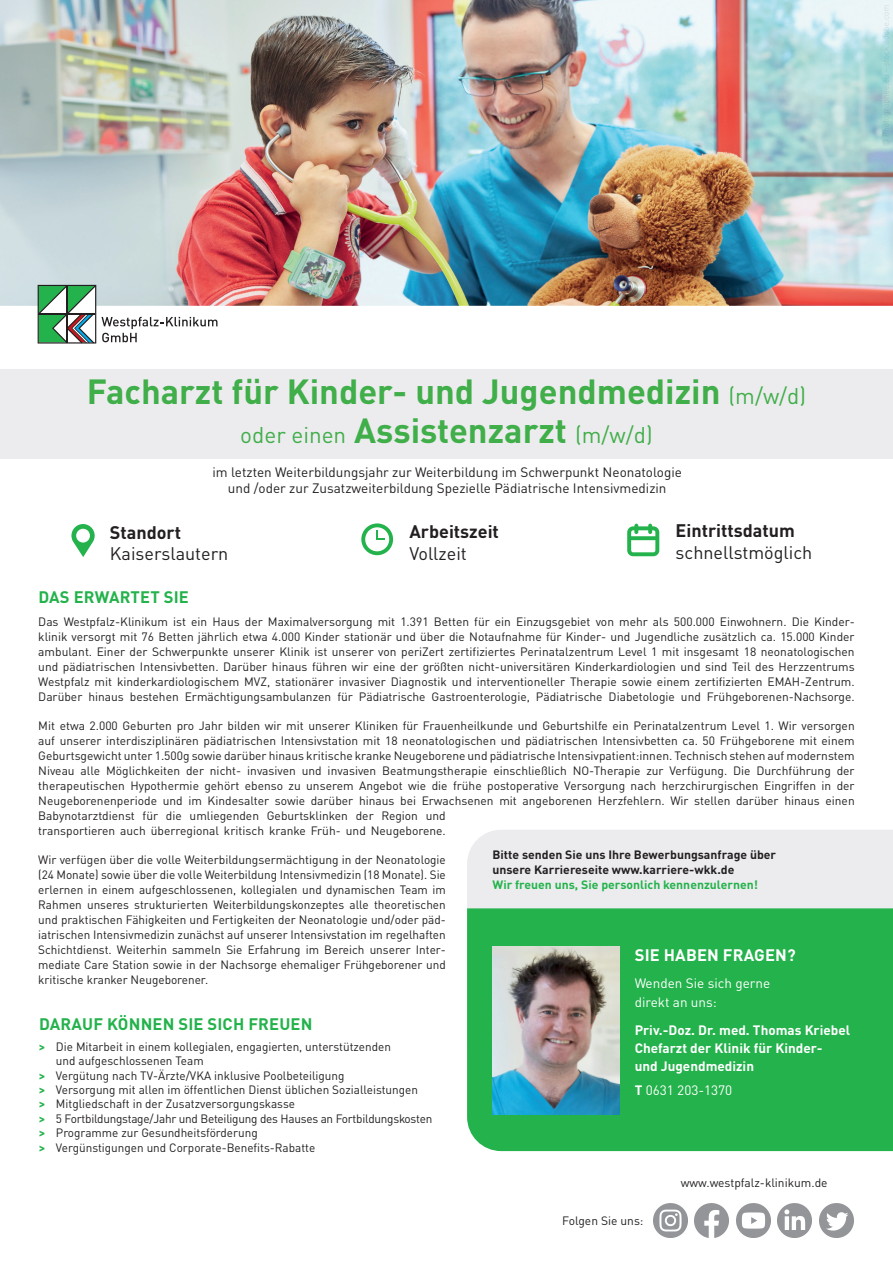
<style>
.page{position:relative;width:893px;height:1263px;background:#fff}
.page>*{position:absolute;margin:0;border:0;box-sizing:border-box;transform-origin:0 0}
.t1{font:700 34.5px "DINOT";color:#40ae49}
.t2{font:22.5px "DINOT";color:#40ae49}
.t3{font:18px "DINOT";color:#231f20}
.t4{font:700 18px "DINOT";color:#231f20}
.t5{font:700 16.5px "DINOT";letter-spacing:.01em;color:#23b24b}
.t6{font:700 16.5px "DINOT";letter-spacing:.01em;color:#fff}
.t7{font:13.5px/16.2px "DINOT";color:#231f20;text-align:center}
.t8{font:700 13.5px/18px "DINOT";color:#fff}
.t9{font:13.5px/18.8px "DINOT";color:#fff}
.t10{font:12px/15px "DINOT";color:#231f20;text-align:justify}
.t11{font:700 12px/15px "DINOT";color:#231f20}
.t12{font:12px "DINOT";letter-spacing:-.02em;color:#231f20}
.t13{font:700 12px "DINOT";color:#23b24b}
.s1{font-weight:400;font-size:22.5px}
.s2{font-weight:700;font-size:34.5px}
.s3{font-weight:700}
.s4{font-weight:700;color:#23b24b}
</style>
<div class="page">
<img style="left:0;top:0;width:893px;height:306px">
<svg style="left:38px;top:285px;width:179px;height:59px"></svg>
<div style="left:0;top:369px;width:893px;height:51px;background:#ececee"></div>
<svg style="left:71px;top:524px;width:24px;height:33px"></svg>
<svg style="left:361px;top:523px;width:32px;height:32px"></svg>
<svg style="left:627px;top:524px;width:32px;height:32px"></svg>
<img style="left:883px;top:5px;width:7px;height:141px">
<div style="left:0;top:417px;width:893px;height:41px;background:#ececee"></div>
<div style="left:467px;top:830px;width:426px;height:78px;background:#ececee"></div>
<div style="left:467px;top:908px;width:426px;height:243px;background:#23b24b"></div>
<img style="left:492px;top:947px;width:127px;height:167px">
<img style="left:694px;top:1203px;width:34px;height:34px">
<img style="left:737px;top:1203px;width:34px;height:35px">
<img style="left:820px;top:1203px;width:34px;height:35px">
<img style="left:777px;top:1203px;width:35px;height:35px">
<img style="left:654px;top:1203px;width:34px;height:35px">
<h1 class="t1" style="left:87px;top:369px;width:721px">Facharzt für Kinder- und Jugendmedizin <span class="s1">(m/w/d)</span></h1>
<h2 class="t2" style="left:240px;top:420px;width:414px">oder einen <span class="s2">Assistenzarzt</span> (m/w/d)</h2>
<p class="t7" style="left:212px;top:464px;width:471px">im letzten Weiterbildungsjahr zur Weiterbildung im Schwerpunkt Neonatologie und /oder zur Zusatzweiterbildung Spezielle Pädiatrische Intensivmedizin</p>
<h3 class="t4" style="left:110px;top:520px;width:73px">Standort</h3>
<h3 class="t3" style="left:110px;top:542px;width:120px">Kaiserslautern</h3>
<h3 class="t4" style="left:409px;top:520px;width:91px">Arbeitszeit</h3>
<h3 class="t3" style="left:409px;top:542px;width:59px">Vollzeit</h3>
<h3 class="t4" style="left:676px;top:519px;width:121px">Eintrittsdatum</h3>
<h3 class="t3" style="left:676px;top:541px;width:138px">schnellstmöglich</h3>
<h3 class="t5" style="left:38px;top:586px;width:152px">DAS ERWARTET SIE</h3>
<p class="t10" style="left:38px;top:613px;width:818px">Das Westpfalz-Klinikum ist ein Haus der Maximalversorgung mit 1.391 Betten für ein Einzugsgebiet von mehr als 500.000 Einwohnern. Die Kinder&shy;klinik versorgt mit 76 Betten jährlich etwa 4.000 Kinder stationär und über die Notaufnahme für Kinder- und Jugendliche zusätzlich ca. 15.000 Kinder ambulant. Einer der Schwerpunkte unserer Klinik ist unserer von periZert zertifiziertes Perinatalzentrum Level 1 mit insgesamt 18 neonatologischen und pädiatrischen Intensivbetten. Darüber hinaus führen wir eine der größten nicht-universitären Kinderkardiologien und sind Teil des Herzzentrums Westpfalz mit kinderkardiologischem MVZ, stationärer invasiver Diagnostik und interventioneller Therapie sowie einem zertifizierten EMAH-Zentrum.<br>Darüber hinaus bestehen Ermächtigungsambulanzen für Pädiatrische Gastroenterologie, Pädiatrische Diabetologie und Frühgeborenen-Nachsorge.</p>
<p class="t10" style="left:38px;top:718px;width:818px;text-align:left">Mit etwa 2.000 Geburten pro Jahr bilden wir mit unserer Kliniken für Frauenheilkunde und Geburtshilfe ein Perinatalzentrum Level 1. Wir versorgen auf unserer interdisziplinären pädiatrischen Intensivstation mit 18 neonatologischen und pädiatrischen Intensivbetten ca. 50 Frühgeborene mit einem Geburtsgewicht unter 1.500g sowie darüber hinaus kritische kranke Neugeborene und pädiatrische Intensivpatient:innen. Technisch stehen auf modernstem Niveau alle Möglichkeiten der nicht- invasiven und invasiven Beatmungstherapie einschließlich NO-Therapie zur Verfügung. Die Durchführung der therapeutischen Hypothermie gehört ebenso zu unserem Angebot wie die frühe postoperative Versorgung nach herzchirurgischen Eingriffen in der Neugeborenenperiode und im Kindesalter sowie darüber hinaus bei Erwachsenen mit angeborenen Herzfehlern. Wir stellen darüber hinaus einen Babynotarztdienst für die umliegenden Geburtsklinken der Region und<br>transportieren auch überregional kritisch kranke Früh- und Neugeborene.</p>
<p class="t10" style="left:38px;top:852px;width:409px">Wir verfügen über die volle Weiterbildungsermächtigung in der Neonatologie (24 Monate) sowie über die volle Weiterbildung Intensivmedizin (18 Monate). Sie erlernen in einem aufgeschlossenen, kollegialen und dynamischen Team im Rahmen unseres strukturierten Weiterbildungskonzeptes alle theoretischen und praktischen Fähigkeiten und Fertigkeiten der Neonatologie und/oder päd&shy;iatrischen Intensivmedizin zunächst auf unserer Intensivstation im regelhaften Schichtdienst. Weiterhin sammeln Sie Erfahrung im Bereich unserer Inter&shy;mediate Care Station sowie in der Nachsorge ehemaliger Frühgeborener und kritische kranker Neugeborener.</p>
<p class="t11" style="left:492px;top:847px;width:285px">Bitte senden Sie uns Ihre Bewerbungsanfrage über unsere Karriereseite www.karriere-wkk.de</p>
<p class="t13" style="left:492px;top:877px;width:267px">Wir freuen uns, Sie personlich kennenzulernen!</p>
<h3 class="t6" style="left:635px;top:944px;width:162px">SIE HABEN FRAGEN?</h3>
<p class="t9" style="left:635px;top:973px;width:137px">Wenden Sie sich gerne direkt an uns:</p>
<p class="t8" style="left:635px;top:1021px;width:217px">Priv.-Doz. Dr. med. Thomas Kriebel<br>Chefarzt der Klinik für Kinder-<br>und Jugendmedizin</p>
<p class="t9" style="left:635px;top:1081px;width:99px"><span class="s3">T</span> 0631 203-1370</p>
<h3 class="t5" style="left:39px;top:1013px;width:275px">DARAUF KÖNNEN SIE SICH FREUEN</h3>
<p class="t10" style="left:39px;top:1039px;width:354px"><span class="s4">&gt;</span> Die Mitarbeit in einem kollegialen, engagierten, unterstützenden</p>
<p class="t10" style="left:56px;top:1053px;width:149px">und aufgeschlossenen Team</p>
<p class="t10" style="left:39px;top:1068px;width:307px"><span class="s4">&gt;</span> Vergütung nach TV-Ärzte/VKA inklusive Poolbeteiligung</p>
<p class="t10" style="left:39px;top:1082px;width:381px"><span class="s4">&gt;</span> Versorgung mit allen im öffentlichen Dienst üblichen Sozialleistungen</p>
<p class="t10" style="left:39px;top:1096px;width:258px"><span class="s4">&gt;</span> Mitgliedschaft in der Zusatzversorgungskasse</p>
<p class="t12" style="left:39px;top:1111px;width:395px"><span class="s4">&gt;</span> 5 Fortbildungstage/Jahr und Beteiligung des Hauses an Fortbildungskosten</p>
<p class="t10" style="left:39px;top:1125px;width:220px"><span class="s4">&gt;</span> Programme zur Gesundheitsförderung</p>
<p class="t10" style="left:39px;top:1140px;width:278px"><span class="s4">&gt;</span> Vergünstigungen und Corporate-Benefits-Rabatte</p>
<p class="t10" style="left:562px;top:1213px;width:83px">Folgen Sie uns:</p>
<p class="t10" style="left:681px;top:1175px;width:148px">www.westpfalz-klinikum.de</p>
</div>
